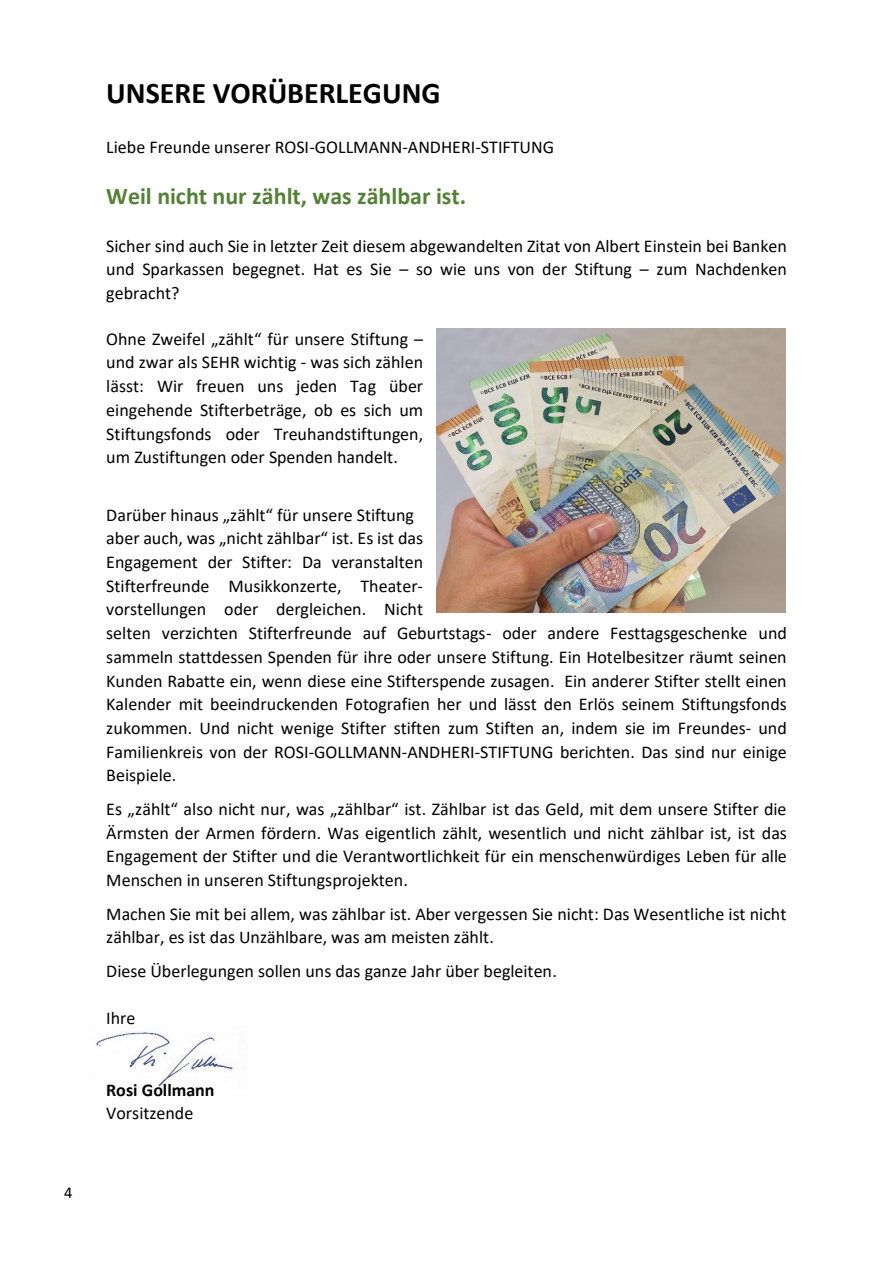
<style>
.page{position:relative;width:893px;height:1263px;background:#fff}
.page>*{position:absolute;margin:0;border:0;box-sizing:border-box;transform-origin:0 0}
.t1{font:700 30px "Calibri";color:#000}
.t2{font:700 24px "Calibri";color:#538135}
.t3{font:18px/23.7px "Calibri";color:#000;text-align:justify}
.t4{font:700 18px "Calibri";color:#000}
.t5{font:16.5px "Calibri";color:#000}
</style>
<div class="page">
<img style="left:96px;top:1031px;width:138px;height:56px">
<img style="left:436px;top:328px;width:350px;height:284px">
<p class="t5" style="left:64px;top:1181px;width:10px">4</p>
<h1 class="t1" style="left:106px;top:72px;width:336px">UNSERE VORÜBERLEGUNG</h1>
<p class="t3" style="left:106px;top:135px;width:449px">Liebe Freunde unserer ROSI-GOLLMANN-ANDHERI-STIFTUNG</p>
<h2 class="t2" style="left:106px;top:179px;width:361px">Weil nicht nur zählt, was zählbar ist.</h2>
<p class="t3" style="left:106px;top:233px;width:682px">Sicher sind auch Sie in letzter Zeit diesem abgewandelten Zitat von Albert Einstein bei Banken und Sparkassen begegnet. Hat es Sie – so wie uns von der Stiftung – zum Nachdenken gebracht?</p>
<p class="t3" style="left:106px;top:326px;width:319px">Ohne Zweifel „zählt“ für unsere Stiftung – und zwar als SEHR wichtig - was sich zählen lässt: Wir freuen uns jeden Tag über eingehende Stifterbeträge, ob es sich um Stiftungsfonds oder Treuhandstiftungen, um Zustiftungen oder Spenden handelt.</p>
<p class="t3" style="left:106px;top:502px;width:682px;text-align:left">Darüber hinaus „zählt“ für unsere Stiftung<br>aber auch, was „nicht zählbar“ ist. Es ist das<br>Engagement der Stifter: Da veranstalten<br>Stifterfreunde Musikkonzerte, Theater-<br>vorstellungen oder dergleichen. Nicht<br>selten verzichten Stifterfreunde auf Geburtstags- oder andere Festtagsgeschenke und sammeln stattdessen Spenden für ihre oder unsere Stiftung. Ein Hotelbesitzer räumt seinen Kunden Rabatte ein, wenn diese eine Stifterspende zusagen. Ein anderer Stifter stellt einen Kalender mit beeindruckenden Fotografien her und lässt den Erlös seinem Stiftungsfonds zukommen. Und nicht wenige Stifter stiften zum Stiften an, indem sie im Freundes- und Familienkreis von der ROSI-GOLLMANN-ANDHERI-STIFTUNG berichten. Das sind nur einige Beispiele.</p>
<p class="t3" style="left:106px;top:797px;width:682px">Es „zählt“ also nicht nur, was „zählbar“ ist. Zählbar ist das Geld, mit dem unsere Stifter die Ärmsten der Armen fördern. Was eigentlich zählt, wesentlich und nicht zählbar ist, ist das Engagement der Stifter und die Verantwortlichkeit für ein menschenwürdiges Leben für alle Menschen in unseren Stiftungsprojekten.</p>
<p class="t3" style="left:106px;top:901px;width:682px">Machen Sie mit bei allem, was zählbar ist. Aber vergessen Sie nicht: Das Wesentliche ist nicht zählbar, es ist das Unzählbare, was am meisten zählt.</p>
<p class="t3" style="left:106px;top:959px;width:452px">Diese Überlegungen sollen uns das ganze Jahr über begleiten.</p>
<p class="t3" style="left:106px;top:1006px;width:31px">Ihre</p>
<p class="t4" style="left:106px;top:1077px;width:110px">Rosi Gollmann</p>
<p class="t3" style="left:106px;top:1101px;width:89px">Vorsitzende</p>
</div>
